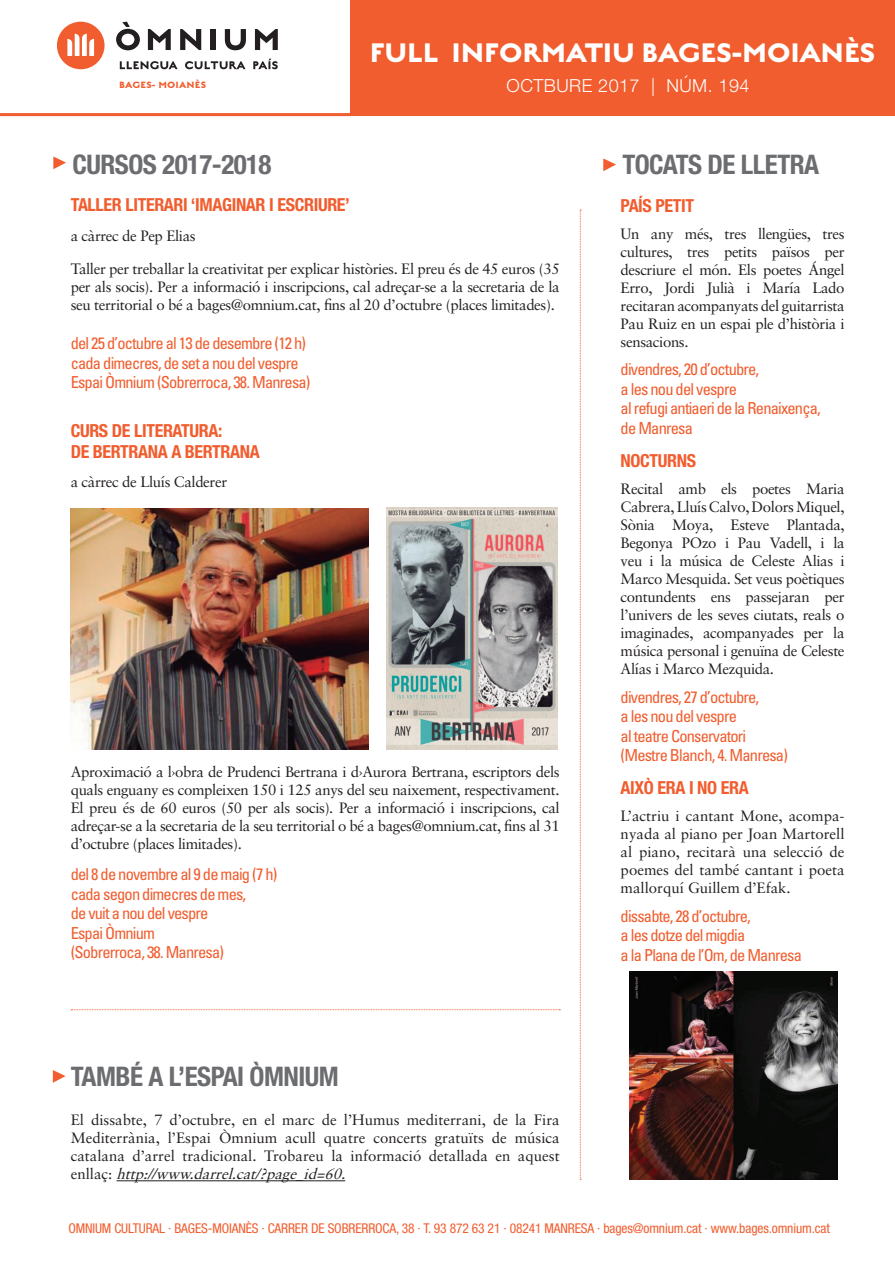
<style>
.page{position:relative;width:895px;height:1263px;background:#fff}
.page>*{position:absolute;margin:0;border:0;box-sizing:border-box;transform-origin:0 0}
.t1{font:700 36px "English Grotesque";letter-spacing:-.02em;color:#fff}
.t2{font:700 condensed 27px "Helvetica Neue LT Std";letter-spacing:-.02em;color:#6c6d70}
.t3{font:700 condensed 18px/21px "Helvetica Neue LT Std";letter-spacing:-.02em;color:#f15d2e}
.t4{font:300 18px "Helvetica Neue LT Std";letter-spacing:.025em;color:#fff}
.t5{font:condensed 16.5px/19.5px "Univers";letter-spacing:-.05em;color:#f15d2e}
.t6{font:15px/18px "Sabon CE";letter-spacing:-.025em;color:#231f20;text-align:justify}
.t7{font:condensed 13.5px "Helvetica Neue LT Std";letter-spacing:-.01em;color:#f15d2e}
.t8{font:700 12.3px "English Grotesque";letter-spacing:.01em;color:#f15d2e}
.s1{font-style:italic}
</style>
<div class="page">
<svg style="left:603px;top:158px;width:13px;height:13px"></svg>
<svg style="left:580px;top:210px;width:1px;height:969px"></svg>
<div style="left:2px;top:0;width:893px;height:116px;background:#f15d2e"></div>
<div style="left:0;top:1px;width:350px;height:117px;background:#fff"></div>
<hr style="left:0;top:113px;width:352px;height:3px;background:#f15d2e">
<div style="left:2px;top:0;width:348px;height:5px;background:#fff"></div>
<svg style="left:53px;top:156px;width:13px;height:13px"></svg>
<svg style="left:116px;top:22px;width:24px;height:29px"></svg>
<svg style="left:148px;top:29px;width:23px;height:21px"></svg>
<svg style="left:180px;top:29px;width:21px;height:21px"></svg>
<div style="left:211px;top:29px;width:5px;height:21px;background:#231f20"></div>
<svg style="left:225px;top:29px;width:21px;height:22px"></svg>
<svg style="left:255px;top:29px;width:23px;height:21px"></svg>
<svg style="left:57px;top:22px;width:48px;height:48px"></svg>
<svg style="left:120px;top:61px;width:58px;height:9px"></svg>
<svg style="left:185px;top:61px;width:61px;height:9px"></svg>
<svg style="left:253px;top:59px;width:25px;height:11px"></svg>
<hr style="left:117px;top:1180px;width:228px;height:1px;background:#231f20">
<img style="left:71px;top:508px;width:297px;height:241px">
<img style="left:387px;top:507px;width:171px;height:242px">
<svg style="left:53px;top:1070px;width:13px;height:12px"></svg>
<svg style="left:71px;top:1009px;width:489px;height:1px"></svg>
<img style="left:630px;top:971px;width:207px;height:208px">
<p class="t8" style="left:119px;top:79px;width:89px">BAGES- MOIANÈS</p>
<h1 class="t1" style="left:369px;top:35px;width:508px">FULL INFORMATIU BAGES-MOIANÈS</h1>
<p class="t4" style="left:507px;top:74px;width:244px">OCTBURE 2017 | NÚM. 194</p>
<h2 class="t2" style="left:72px;top:148px;width:29px">CURSOS</h2>
<h2 class="t2" style="left:162px;top:148px;width:111px">2017-2018</h2>
<p class="t3" style="left:71px;top:194px;width:281px">TALLER LITERARI ‘IMAGINAR I ESCRIURE’</p>
<p class="t6" style="left:71px;top:227px;width:127px">a càrrec de Pep Elias</p>
<p class="t6" style="left:71px;top:260px;width:491px">Taller per treballar la creativitat per explicar històries. El preu és de 45 euros (35 per als socis). Per a informació i inscripcions, cal adreçar-se a la secretaria de la seu territorial o bé a bages@omnium.cat, fins al 20 d’octubre (places limitades).</p>
<p class="t5" style="left:71px;top:333px;width:241px">del 25 d’octubre al 13 de desembre (12 h) cada dimecres, de set a nou del vespre<br>Espai Òmnium (Sobrerroca, 38. Manresa)</p>
<p class="t3" style="left:71px;top:420px;width:191px">CURS DE LITERATURA:<br>DE BERTRANA A BERTRANA</p>
<p class="t6" style="left:71px;top:472px;width:158px">a càrrec de Lluís Calderer</p>
<p class="t6" style="left:71px;top:762px;width:491px">Aproximació a l›obra de Prudenci Bertrana i d›Aurora Bertrana, escriptors dels quals enguany es compleixen 150 i 125 anys del seu naixement, respectivament.<br>El preu és de 60 euros (50 per als socis). Per a informació i inscripcions, cal adreçar-se a la secretaria de la seu territorial o bé a bages@omnium.cat, fins al 31 d’octubre (places limitades).</p>
<p class="t5" style="left:71px;top:864px;width:208px">del 8 de novembre al 9 de maig (7 h) cada segon dimecres de mes,<br>de vuit a nou del vespre<br>Espai Òmnium<br>(Sobrerroca, 38. Manresa)</p>
<h2 class="t2" style="left:71px;top:1059px;width:270px">TAMBÉ A L’ESPAI ÒMNIUM</h2>
<p class="t6" style="left:71px;top:1110px;width:490px">El dissabte, 7 d’octubre, en el marc de l’Humus mediterrani, de la Fira Mediterrània, l’Espai Òmnium acull quatre concerts gratuïts de música catalana d’arrel tradicional. Trobareu la informació detallada en aquest e n l l a ç : <span class="s1">http://www.darrel.cat/?page_id=60.</span></p>
<h2 class="t2" style="left:622px;top:148px;width:133px">TOCATS DE LLETRA</h2>
<p class="t3" style="left:621px;top:195px;width:75px">PAÍS PETIT</p>
<p class="t6" style="left:621px;top:225px;width:225px">Un any més, tres llengües, tres cultures, tres petits països per descriure el món. Els poetes Ángel Erro, Jordi Julià i María Lado recitaran acompanyats del guitarrista Pau Ruiz en un espai ple d’història i sensacions.</p>
<p class="t5" style="left:621px;top:359px;width:202px">divendres, 20 d’octubre,<br>a les nou del vespre<br>al refugi antiaeri de la Renaixença, de Manresa</p>
<p class="t3" style="left:621px;top:450px;width:77px">NOCTURNS</p>
<p class="t6" style="left:621px;top:480px;width:225px">Recital amb els poetes Maria Cabrera, Lluís Calvo, Dolors Miquel, Sònia Moya, Esteve Plantada, Begonya POzo i Pau Vadell, i la veu i la música de Celeste Alias i Marco Mesquida. Set veus poètiques contundents ens passejaran per l’univers de les seves ciutats, reals o imaginades, acompanyades per la música personal i genuïna de Celeste Alías i Marco Mezquida.</p>
<p class="t5" style="left:621px;top:686px;width:169px">divendres, 27 d’octubre,<br>a les nou del vespre<br>al teatre Conservatori (Mestre Blanch, 4. Manresa)</p>
<p class="t3" style="left:621px;top:777px;width:130px">AIXÒ ERA I NO ERA</p>
<p class="t6" style="left:621px;top:807px;width:225px">L’actriu i cantant Mone, acompa&shy;nyada al piano per Joan Martorell al piano, recitarà una selecció de poemes del també cantant i poeta mallorquí Guillem d’Efak.</p>
<p class="t5" style="left:621px;top:905px;width:183px">dissabte, 28 d’octubre,<br>a les dotze del migdia<br>a la Plana de l’Om, de Manresa</p>
<p class="t7" style="left:68px;top:1220px;width:763px">OMNIUM CULTURAL · BAGES-MOIANÈS · CARRER DE SOBRERROCA, 38 · T. 93 872 63 21 · 08241 MANRESA · bages@omnium.cat · www.bages.omnium.cat</p>
</div>
